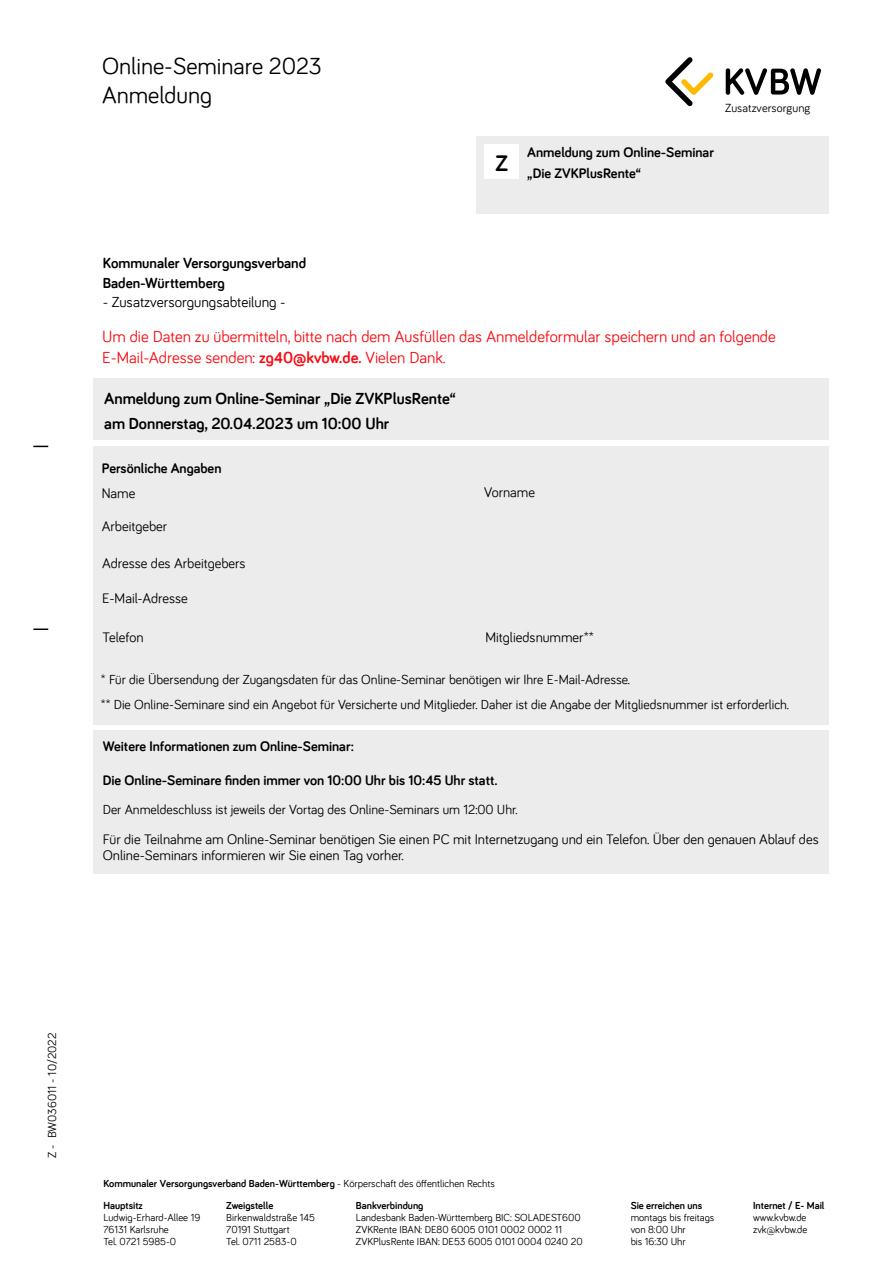
<style>
.page{position:relative;width:893px;height:1263px;background:#fff}
.page>*{position:absolute;margin:0;border:0;box-sizing:border-box;transform-origin:0 0}
.Formatgruppe_1_H1_Überschrift{font:24px "Bariol";color:#000}
.t1{font:700 23.25px "Bariol";color:#000}
.t2{font:16.5px/21px "Bariol";color:#f50c13}
.Formatgruppe_1_P_Form_bold{font:700 16.5px "Bariol";color:#000}
.P_Adressfeld_fett{font:700 15px "Bariol";color:#000}
.P_Adressfeld_Regular{font:15px "Bariol";color:#000}
.Formatgruppe_1_P_Form_reg{font:14.25px "Bariol";color:#000}
.Formatgruppe_1_H2_Hinweise_9_5_11{font:700 14.25px "Bariol";color:#000}
.Formatgruppe_1_P_Form_bold-2{font:700 14.25px "Bariol";color:#000}
.Formatgruppe_1_P_Form_reg-2{font:700 14.25px "Bariol";color:#000}
.Formatgruppe_1_P_Form_reg-3{font:13.5px "Bariol";color:#000}
.t3{font:12.15px "Bariol";letter-spacing:.005em;color:#000}
.t4{font:12px "Bariol";color:#000}
.Formatgruppe_1_H1_Überschrift-2{font:10.5px "Bariol";color:#000}
.Formatgruppe_1_H1_Überschrift-3{font:700 10.5px "Bariol";color:#000}
.s1{font-weight:700}
.s2{font-weight:400}
</style>
<div class="page">
<svg style="left:33px;top:446px;width:15px;height:1px"></svg>
<svg style="left:33px;top:628px;width:15px;height:2px"></svg>
<svg style="left:665px;top:57px;width:48px;height:49px"></svg>
<svg style="left:726px;top:68px;width:95px;height:27px"></svg>
<div style="left:476px;top:136px;width:353px;height:78px;background:#ececec"></div>
<div style="left:94px;top:378px;width:735px;height:61px;background:#ececec"></div>
<div style="left:93px;top:446px;width:736px;height:278px;background:#ececec"></div>
<div style="left:94px;top:730px;width:735px;height:144px;background:#ececec"></div>
<div style="left:485px;top:145px;width:34px;height:34px;background:#fff"></div>
<h1 class="Formatgruppe_1_H1_Überschrift" style="left:102px;top:50px;width:221px">Online-Seminare 2023</h1>
<h1 class="Formatgruppe_1_H1_Überschrift" style="left:102px;top:79px;width:112px">Anmeldung</h1>
<p class="P_Adressfeld_fett" style="left:103px;top:253px;width:205px">Kommunaler Versorgungsverband</p>
<p class="P_Adressfeld_fett" style="left:103px;top:272px;width:124px">Baden-Württemberg</p>
<p class="P_Adressfeld_Regular" style="left:103px;top:292px;width:185px">- Zusatzversorgungsabteilung -</p>
<p class="t1" style="left:495px;top:147px;width:14px">Z</p>
<p class="t3" style="left:725px;top:99px;width:87px">Zusatzversorgung</p>
<p class="Formatgruppe_1_P_Form_bold-2" style="left:527px;top:142px;width:188px">Anmeldung zum Online-Seminar</p>
<p class="Formatgruppe_1_P_Form_reg-2" style="left:527px;top:164px;width:115px">„Die ZVKPlusRente“</p>
<h3 class="t2" style="left:102px;top:326px;width:675px">Um die Daten zu übermitteln, bitte nach dem Ausfüllen das Anmeldeformular speichern und an folgende<br>E-Mail-Adresse senden: <span class="s1">zg40@kvbw.de.</span> Vielen Dank.</h3>
<p class="Formatgruppe_1_P_Form_bold" style="left:104px;top:387px;width:353px">Anmeldung zum Online-Seminar „Die ZVKPlusRente“</p>
<p class="Formatgruppe_1_P_Form_bold" style="left:104px;top:412px;width:287px">am Donnerstag, 20.04.2023 um 10:00 Uhr</p>
<h2 class="Formatgruppe_1_H2_Hinweise_9_5_11" style="left:102px;top:458px;width:121px">Persönliche Angaben</h2>
<p class="Formatgruppe_1_P_Form_reg" style="left:102px;top:483px;width:35px">Name</p>
<p class="Formatgruppe_1_P_Form_reg" style="left:484px;top:483px;width:52px">Vorname</p>
<p class="Formatgruppe_1_P_Form_reg" style="left:102px;top:516px;width:67px">Arbeitgeber</p>
<p class="Formatgruppe_1_P_Form_reg" style="left:102px;top:554px;width:145px">Adresse des Arbeitgebers</p>
<p class="Formatgruppe_1_P_Form_reg" style="left:102px;top:589px;width:87px">E-Mail-Adresse</p>
<p class="Formatgruppe_1_P_Form_reg" style="left:103px;top:628px;width:43px">Telefon</p>
<p class="Formatgruppe_1_P_Form_reg" style="left:485px;top:628px;width:110px">Mitgliedsnummer**</p>
<p class="Formatgruppe_1_P_Form_reg-3" style="left:101px;top:670px;width:531px">* Für die Übersendung der Zugangsdaten für das Online-Seminar benötigen wir Ihre E-Mail-Adresse.</p>
<p class="Formatgruppe_1_P_Form_reg-3" style="left:101px;top:695px;width:690px">** Die Online-Seminare sind ein Angebot für Versicherte und Mitglieder. Daher ist die Angabe der Mitgliedsnummer ist erforderlich.</p>
<h2 class="Formatgruppe_1_H2_Hinweise_9_5_11" style="left:103px;top:737px;width:253px">Weitere Informationen zum Online-Seminar:</h2>
<h2 class="Formatgruppe_1_H2_Hinweise_9_5_11" style="left:103px;top:770px;width:396px">Die Online-Seminare finden immer von 10:00 Uhr bis 10:45 Uhr statt.</h2>
<p class="Formatgruppe_1_P_Form_reg-3" style="left:103px;top:801px;width:416px">Der Anmeldeschluss ist jeweils der Vortag des Online-Seminars um 12:00 Uhr.</p>
<p class="Formatgruppe_1_P_Form_reg" style="left:103px;top:829px;width:717px">Für die Teilnahme am Online-Seminar benötigen Sie einen PC mit Internetzugang und ein Telefon. Über den genauen Ablauf des</p>
<p class="Formatgruppe_1_P_Form_reg" style="left:103px;top:846px;width:303px">Online-Seminars informieren wir Sie einen Tag vorher.</p>
<p class="t4" style="left:44px;top:1157px;width:126px;rotate:-90deg">Z - BW036011 - 10/2022</p>
<h1 class="Formatgruppe_1_H1_Überschrift-3" style="left:103px;top:1176px;width:393px">Kommunaler Versorgungsverband Baden-Württemberg <span class="s2">- Körperschaft des öffentlichen Rechts</span></h1>
<h1 class="Formatgruppe_1_H1_Überschrift-3" style="left:103px;top:1198px;width:41px">Hauptsitz</h1>
<h1 class="Formatgruppe_1_H1_Überschrift-2" style="left:103px;top:1210px;width:98px">Ludwig-Erhard-Allee 19</h1>
<h1 class="Formatgruppe_1_H1_Überschrift-2" style="left:103px;top:1222px;width:67px">76131 Karlsruhe</h1>
<h1 class="Formatgruppe_1_H1_Überschrift-2" style="left:103px;top:1234px;width:74px">Tel. 0721 5985-0</h1>
<h1 class="Formatgruppe_1_H1_Überschrift-3" style="left:226px;top:1198px;width:49px">Zweigstelle</h1>
<h1 class="Formatgruppe_1_H1_Überschrift-2" style="left:226px;top:1210px;width:90px">Birkenwaldstraße 145</h1>
<h1 class="Formatgruppe_1_H1_Überschrift-2" style="left:226px;top:1222px;width:65px">70191 Stuttgart</h1>
<h1 class="Formatgruppe_1_H1_Überschrift-2" style="left:226px;top:1234px;width:72px">Tel. 0711 2583-0</h1>
<h1 class="Formatgruppe_1_H1_Überschrift-3" style="left:356px;top:1198px;width:69px">Bankverbindung</h1>
<h1 class="Formatgruppe_1_H1_Überschrift-2" style="left:356px;top:1210px;width:226px">Landesbank Baden-Württemberg BIC: SOLADEST600</h1>
<h1 class="Formatgruppe_1_H1_Überschrift-2" style="left:356px;top:1222px;width:208px">ZVKRente IBAN: DE80 6005 0101 0002 0002 11</h1>
<h1 class="Formatgruppe_1_H1_Überschrift-2" style="left:356px;top:1234px;width:228px">ZVKPlusRente IBAN: DE53 6005 0101 0004 0240 20</h1>
<h1 class="Formatgruppe_1_H1_Überschrift-3" style="left:631px;top:1198px;width:73px">Sie erreichen uns</h1>
<h1 class="Formatgruppe_1_H1_Überschrift-2" style="left:631px;top:1210px;width:85px">montags bis freitags</h1>
<h1 class="Formatgruppe_1_H1_Überschrift-2" style="left:631px;top:1222px;width:57px">von 8:00 Uhr</h1>
<h1 class="Formatgruppe_1_H1_Überschrift-2" style="left:631px;top:1234px;width:57px">bis 16:30 Uhr</h1>
<h1 class="Formatgruppe_1_H1_Überschrift-3" style="left:753px;top:1198px;width:73px">Internet / E- Mail</h1>
<h1 class="Formatgruppe_1_H1_Überschrift-2" style="left:753px;top:1210px;width:55px">www.kvbw.de</h1>
<h1 class="Formatgruppe_1_H1_Überschrift-2" style="left:753px;top:1222px;width:56px">zvk@kvbw.de</h1>
</div>
